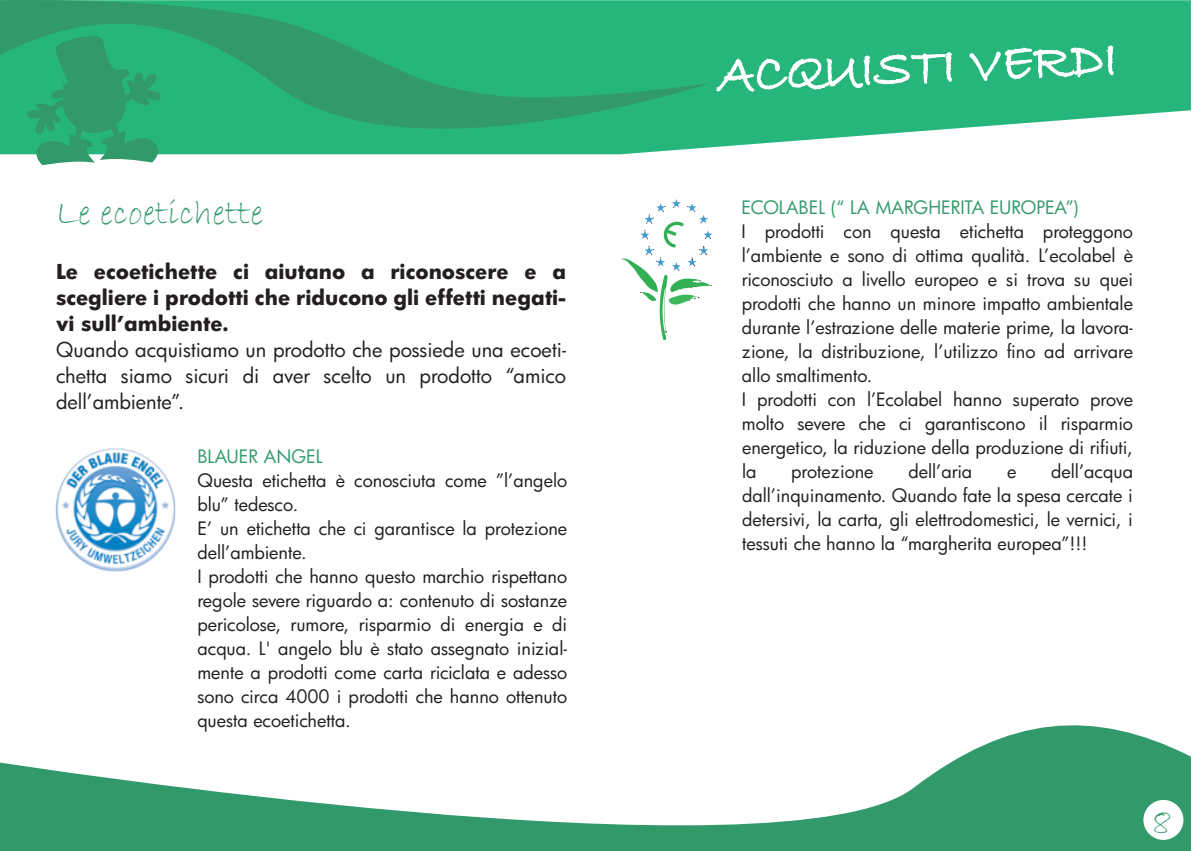
<style>
.page{position:relative;width:1194px;height:851px;background:#fff}
.page>*{position:absolute;margin:0;border:0;box-sizing:border-box;transform-origin:0 0}
.t1{font:52px "Bradley Hand ITC";color:#fff}
.t2{font:36px "Bradley Hand ITC";color:#329a6a}
.t3{font:20px/26px "Futura";color:#231f20}
.t4{font:18px/24px "Futura";color:#231f20}
.s1{font-weight:700}
.s2{color:#329a6a}
</style>
<div class="page">
<svg style="left:710px;top:0;width:481px;height:148px;background:#42bf8d"></svg>
<svg style="left:0;top:725px;width:1191px;height:126px"></svg>
<svg style="left:0;top:0;width:710px;height:166px;background:#38b480"></svg>
<svg style="left:25px;top:34px;width:139px;height:131px;background:#34ab78"></svg>
<div style="left:1143px;top:800px;width:40px;height:40px;background:#fff;border-radius:50%"></div>
<svg style="left:622px;top:199px;width:90px;height:141px"></svg>
<img style="left:55px;top:448px;width:121px;height:124px">
<p class="t2" style="left:56px;top:190px;width:209px">Le ecoetichette</p>
<p class="t3" style="left:56px;top:260px;width:512px"><span class="s1">Le ecoetichette ci aiutano a riconoscere e a scegliere i prodotti che riducono gli effetti negati&shy;vi sull’ambiente.<br></span>Quando acquistiamo un prodotto che possiede una ecoeti&shy;chetta siamo sicuri di aver scelto un prodotto “amico dell’ambiente”.</p>
<p class="t4" style="left:197px;top:445px;width:371px"><span class="s2">BLAUER ANGEL<br></span>Questa etichetta è conosciuta come ”l’angelo blu” tedesco.<br>E’ un etichetta che ci garantisce la protezione dell’ambiente.<br>I prodotti che hanno questo marchio rispettano regole severe riguardo a: contenuto di sostanze pericolose, rumore, risparmio di energia e di acqua. L' angelo blu è stato assegnato inizial&shy;mente a prodotti come carta riciclata e adesso sono circa 4000 i prodotti che hanno ottenuto questa ecoetichetta.</p>
<p class="t1" style="left:717px;top:40px;width:401px;rotate:-2deg">ACQUISTI VERDI</p>
<p class="t4" style="left:741px;top:197px;width:393px"><span class="s2">ECOLABEL (“ LA MARGHERITA EUROPEA”)<br></span>I prodotti con questa etichetta proteggono l’ambiente e sono di ottima qualità. L’ecolabel è riconosciuto a livello europeo e si trova su quei prodotti che hanno un minore impatto ambientale durante l’estrazione delle materie prime, la lavora&shy;zione, la distribuzione, l’utilizzo fino ad arrivare allo smaltimento.<br>I prodotti con l’Ecolabel hanno superato prove molto severe che ci garantiscono il risparmio energetico, la riduzione della produzione di rifiuti, la</p>
<p class="t4" style="left:742px;top:461px;width:392px;text-align:justify;text-indent:309px">dell’acqua dall’inquinamento. Quando fate la spesa cercate i detersivi, la carta, gli elettrodomestici, le vernici, i tessuti che hanno la “margherita europea”!!!</p>
<p class="t4" style="left:791px;top:461px;width:84px">protezione</p>
<p class="t4" style="left:908px;top:461px;width:65px">dell’aria</p>
<p class="t4" style="left:1007px;top:461px;width:11px">e</p>
<p class="t2" style="left:1152px;top:798px;width:21px">8</p>
</div>
